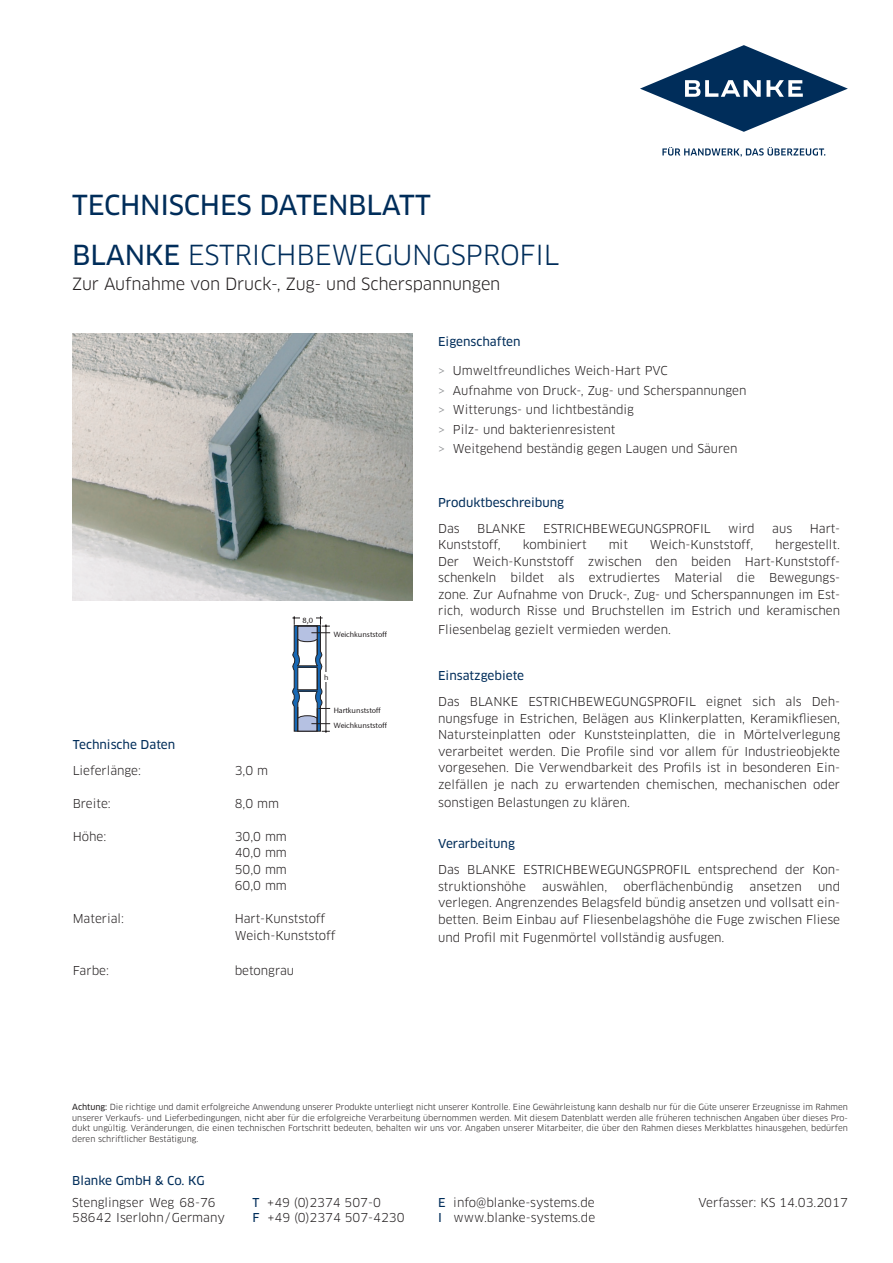
<style>
.page{position:relative;width:893px;height:1263px;background:#fff}
.page>*{position:absolute;margin:0;border:0;box-sizing:border-box;transform-origin:0 0}
.t1{font:27px "Clan OT";letter-spacing:-.01em;color:#002d5a}
.t2{font:27px "Clan OT News";letter-spacing:-.01em;color:#002d5a}
.t3{font:16.5px "Clan OT";letter-spacing:-.01em;color:#231f20}
.fliess{font:12px/16.5px "Clan OT";color:#231f20;text-align:justify}
.ueber{font:12px "Clan OT News";color:#002d5a}
.fliess-2{font:8.25px/10.5px "Clan OT";color:#231f20;text-align:justify}
.t4{font:7.5px "Stone Sans ITCTT Medium";color:#231f20}
.s1{font-family:"Clan OT News"}
.s2{color:#8a8c8f}
.s3{font-family:"Clan OT News";color:#002d5a}
</style>
<div class="page">
<svg style="left:662px;top:147px;width:163px;height:10px"></svg>
<svg style="left:640px;top:45px;width:208px;height:87px"></svg>
<img style="left:73px;top:333px;width:340px;height:267px">
<hr style="left:326px;top:624px;width:1px;height:109px;background:#231f20">
<svg style="left:292px;top:616px;width:38px;height:116px"></svg>
<div style="left:322px;top:672px;width:9px;height:9px;background:#fff"></div>
<div style="left:300px;top:614px;width:16px;height:10px;background:#fff"></div>
<p class="t2" style="left:72px;top:189px;width:360px">TECHNISCHES DATENBLATT</p>
<p class="t1" style="left:72px;top:239px;width:488px"><span class="s1">BLANKE</span> ESTRICHBEWEGUNGSPROFIL</p>
<p class="t3" style="left:72px;top:274px;width:430px">Zur Aufnahme von Druck-, Zug- und Scherspannungen</p>
<p class="t4" style="left:302px;top:615px;width:12px">8,0</p>
<p class="t4" style="left:334px;top:630px;width:55px">Weichkunststoff</p>
<p class="t4" style="left:324px;top:673px;width:6px">h</p>
<p class="t4" style="left:334px;top:706px;width:49px">Hartkunststoff</p>
<p class="t4" style="left:334px;top:721px;width:55px">Weichkunststoff</p>
<p class="ueber" style="left:73px;top:737px;width:104px">Technische Daten</p>
<p class="fliess" style="left:73px;top:762px;width:70px">Lieferlänge:</p>
<p class="fliess" style="left:235px;top:762px;width:35px">3,0 m</p>
<p class="fliess" style="left:73px;top:795px;width:40px">Breite:</p>
<p class="fliess" style="left:235px;top:795px;width:46px">8,0 mm</p>
<p class="fliess" style="left:73px;top:828px;width:35px">Höhe:</p>
<p class="fliess" style="left:235px;top:828px;width:54px">30,0 mm</p>
<p class="fliess" style="left:235px;top:845px;width:54px">40,0 mm</p>
<p class="fliess" style="left:235px;top:861px;width:54px">50,0 mm</p>
<p class="fliess" style="left:235px;top:878px;width:54px">60,0 mm</p>
<p class="fliess" style="left:73px;top:911px;width:53px">Material:</p>
<p class="fliess" style="left:235px;top:911px;width:92px">Hart-Kunststoff</p>
<p class="fliess" style="left:235px;top:927px;width:102px">Weich-Kunststoff</p>
<p class="fliess" style="left:73px;top:962px;width:38px">Farbe:</p>
<p class="fliess" style="left:235px;top:962px;width:61px">betongrau</p>
<p class="ueber" style="left:438px;top:335px;width:84px">Eigenschaften</p>
<p class="fliess" style="left:438px;top:363px;width:231px"><span class="s2">&gt;</span> Umweltfreundliches Weich-Hart PVC</p>
<p class="fliess" style="left:438px;top:382px;width:310px"><span class="s2">&gt;</span> Aufnahme von Druck-, Zug- und Scherspannungen</p>
<p class="fliess" style="left:438px;top:402px;width:197px"><span class="s2">&gt;</span> Witterungs- und lichtbeständig</p>
<p class="fliess" style="left:438px;top:421px;width:179px"><span class="s2">&gt;</span> Pilz- und bakterienresistent</p>
<p class="fliess" style="left:438px;top:441px;width:301px"><span class="s2">&gt;</span> Weitgehend beständig gegen Laugen und Säuren</p>
<p class="ueber" style="left:438px;top:495px;width:127px">Produktbeschreibung</p>
<p class="fliess" style="left:438px;top:520px;width:23px">Das</p>
<p class="fliess" style="left:477px;top:520px;width:50px">BLANKE</p>
<p class="fliess" style="left:543px;top:520px;width:169px">ESTRICHBEWEGUNGSPROFIL</p>
<p class="fliess" style="left:728px;top:520px;width:28px">wird</p>
<p class="fliess" style="left:772px;top:520px;width:21px">aus</p>
<p class="fliess" style="left:810px;top:520px;width:32px">Hart-</p>
<p class="fliess" style="left:438px;top:537px;width:64px">Kunststoff,</p>
<p class="fliess" style="left:523px;top:537px;width:66px">kombiniert</p>
<p class="fliess" style="left:609px;top:537px;width:21px">mit</p>
<p class="fliess" style="left:650px;top:537px;width:105px">Weich-Kunststoff,</p>
<p class="fliess" style="left:438px;top:537px;width:404px;text-indent:337px">hergestellt.<br>Der Weich-Kunststoff zwischen den beiden Hart-Kunststoff&shy;schenkeln bildet als extrudiertes Material die Bewegungs&shy;zone. Zur Aufnahme von Druck-, Zug- und Scherspannungen im Est&shy;rich, wodurch Risse und Bruchstellen im Estrich und keramischen</p>
<p class="fliess" style="left:438px;top:621px;width:234px">Fliesenbelag gezielt vermieden werden.</p>
<p class="ueber" style="left:438px;top:668px;width:88px">Einsatzgebiete</p>
<p class="fliess" style="left:438px;top:693px;width:404px">Das BLANKE ESTRICHBEWEGUNGSPROFIL eignet sich als Deh&shy;nungsfuge in Estrichen, Belägen aus Klinkerplatten, Keramikfliesen, Natursteinplatten oder Kunststeinplatten, die in Mörtelverlegung verarbeitet werden. Die Profile sind vor allem für Industrieobjekte vorgesehen. Die Verwendbarkeit des Profils ist in besonderen Ein&shy;zelfällen je nach zu erwartenden chemischen, mechanischen oder</p>
<p class="fliess" style="left:438px;top:795px;width:193px">sonstigen Belastungen zu klären.</p>
<p class="ueber" style="left:438px;top:836px;width:78px">Verarbeitung</p>
<p class="fliess" style="left:438px;top:861px;width:404px">Das BLANKE ESTRICHBEWEGUNGSPROFIL entsprechend der Kon&shy;struktionshöhe</p>
<p class="fliess" style="left:542px;top:878px;width:66px">auswählen,</p>
<p class="fliess" style="left:624px;top:878px;width:111px">oberflächenbündig</p>
<p class="fliess" style="left:749px;top:878px;width:54px">ansetzen</p>
<p class="fliess" style="left:438px;top:878px;width:404px;text-indent:380px">und verlegen. Angrenzendes Belagsfeld bündig ansetzen und vollsatt ein&shy;betten. Beim Einbau auf Fliesenbelagshöhe die Fuge zwischen Fliese</p>
<p class="fliess" style="left:438px;top:930px;width:288px">und Profil mit Fugenmörtel vollständig ausfugen.</p>
<p class="fliess-2" style="left:72px;top:1102px;width:777px"><span class="s1">Achtung:</span> Die richtige und damit erfolgreiche Anwendung unserer Produkte unterliegt nicht unserer Kontrolle. Eine Gewährleistung kann deshalb nur für die Güte unserer Erzeugnisse im Rahmen unserer Verkaufs- und Lieferbedingungen, nicht aber für die erfolgreiche Verarbeitung übernommen werden. Mit diesem Datenblatt werden alle früheren technischen Angaben über dieses Pro&shy;dukt ungültig. Veränderungen, die einen technischen Fortschritt bedeuten, behalten wir uns vor. Angaben unserer Mitarbeiter, die über den Rahmen dieses Merkblattes hinausgehen, bedürfen deren schriftlicher Bestätigung.</p>
<p class="ueber" style="left:72px;top:1173px;width:134px">Blanke GmbH &amp; Co. KG</p>
<p class="fliess" style="left:72px;top:1194px;width:145px">Stenglingser Weg 68-76</p>
<p class="fliess" style="left:72px;top:1210px;width:154px">58642 Iserlohn/Germany</p>
<p class="fliess" style="left:253px;top:1194px;width:130px"><span class="s3">T</span> +49 (0)2374 507-0</p>
<p class="fliess" style="left:698px;top:1194px;width:151px">Verfasser: KS 14.03.2017</p>
<p class="fliess" style="left:253px;top:1210px;width:154px"><span class="s3">F</span> +49 (0)2374 507-4230</p>
<p class="fliess" style="left:438px;top:1194px;width:158px"><span class="s3">E</span> info@blanke-systems.de</p>
<p class="fliess" style="left:438px;top:1210px;width:159px"><span class="s3">I</span> www.blanke-systems.de</p>
</div>
